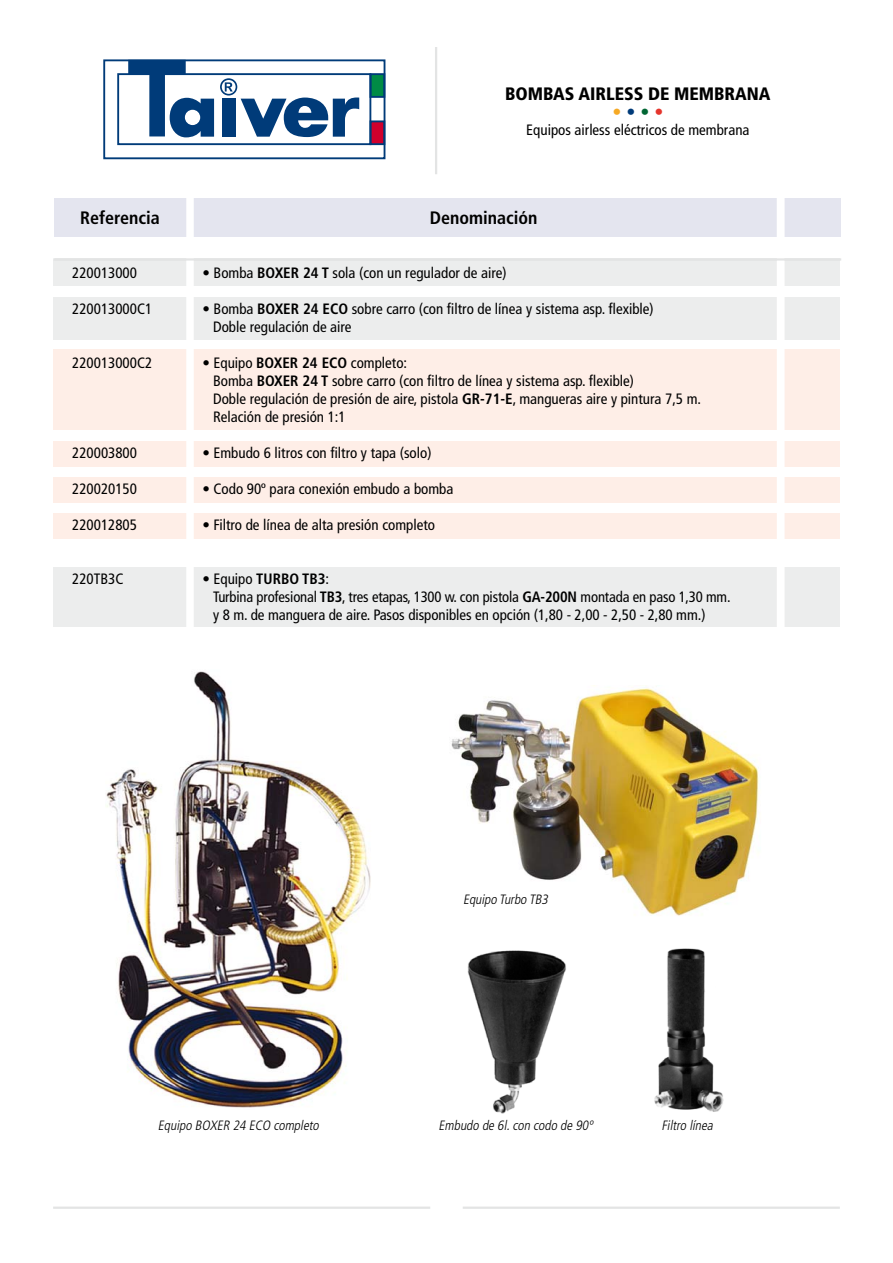
<style>
.page{position:relative;width:893px;height:1263px;background:#fff}
.page>*{position:absolute;margin:0;border:0;box-sizing:border-box;transform-origin:0 0}
.t1{font:900 condensed 18px "Frutiger";color:#000}
.t2{font:700 condensed 18px "Frutiger";color:#000}
.t3{font:700 18px "Frutiger";color:#f6a924}
.t4{font:condensed 15px/18px "Frutiger";color:#000}
.t5{font:italic 300 condensed 13.5px "Frutiger";color:#000}
.s1{color:#003b79}
.s2{color:#063}
.s3{color:#e5352c}
.s4{font-weight:700}
</style>
<div class="page">
<div style="left:53px;top:349px;width:787px;height:81px;background:#feeee7"></div>
<div style="left:53px;top:261px;width:787px;height:25px;background:#eceded"></div>
<div style="left:53px;top:568px;width:787px;height:59px;background:#eceded"></div>
<div style="left:53px;top:297px;width:787px;height:42px;background:#eceded"></div>
<div style="left:53px;top:441px;width:787px;height:26px;background:#feeee7"></div>
<div style="left:53px;top:477px;width:787px;height:26px;background:#feeee7"></div>
<div style="left:53px;top:514px;width:787px;height:25px;background:#feeee7"></div>
<hr style="left:463px;top:1207px;width:377px;height:2px;background:#e3e4e4">
<hr style="left:53px;top:1207px;width:377px;height:2px;background:#e3e4e4">
<img style="left:106px;top:671px;width:265px;height:437px">
<img style="left:654px;top:948px;width:70px;height:164px">
<img style="left:467px;top:950px;width:99px;height:164px">
<img style="left:451px;top:688px;width:308px;height:228px">
<div style="left:54px;top:199px;width:787px;height:38px;background:#e4e5ef"></div>
<hr style="left:435px;top:47px;width:2px;height:127px;background:#e3e4e4">
<svg style="left:128px;top:62px;width:86px;height:75px"></svg>
<svg style="left:220px;top:78px;width:139px;height:59px"></svg>
<div style="left:370px;top:74px;width:14px;height:23px;background:#008b45"></div>
<div style="left:369px;top:73px;width:16px;height:25px;border:2px solid #003b79"></div>
<div style="left:370px;top:121px;width:14px;height:23px;background:#d0002c"></div>
<div style="left:369px;top:120px;width:16px;height:25px;border:2px solid #003b79"></div>
<div style="left:103px;top:59px;width:282px;height:100px;border:2px solid #003b79"></div>
<div style="left:117px;top:73px;width:254px;height:72px;border:2px solid #003b79"></div>
<div style="left:186px;top:194px;width:8px;height:450px;background:#fff"></div>
<div style="left:777px;top:194px;width:7px;height:450px;background:#fff"></div>
<hr style="left:53px;top:258px;width:787px;height:3px;background:#e3e4e4">
<p class="t1" style="left:505px;top:87px;width:267px">BOMBAS AIRLESS DE MEMBRANA</p>
<p class="t3" style="left:612px;top:105px;width:53px">•<span class="s1">•</span><span class="s2">•</span><span class="s3">•</span></p>
<p class="t4" style="left:526px;top:122px;width:225px">Equipos airless eléctricos de membrana</p>
<p class="t2" style="left:80px;top:211px;width:81px">Referencia</p>
<p class="t2" style="left:430px;top:211px;width:109px">Denominación</p>
<p class="t4" style="left:72px;top:265px;width:66px">220013000</p>
<p class="t4" style="left:202px;top:265px;width:306px">• Bomba <span class="s4">BOXER 24 T</span> sola (con un regulador de aire)</p>
<p class="t4" style="left:72px;top:301px;width:82px">220013000C1</p>
<p class="t4" style="left:202px;top:301px;width:453px">• Bomba <span class="s4">BOXER 24 ECO</span> sobre carro (con filtro de línea y sistema asp. flexible)</p>
<p class="t4" style="left:72px;top:355px;width:82px">220013000C2</p>
<p class="t4" style="left:72px;top:445px;width:66px">220003800</p>
<p class="t4" style="left:72px;top:481px;width:66px">220020150</p>
<p class="t4" style="left:72px;top:517px;width:66px">220012805</p>
<p class="t4" style="left:72px;top:571px;width:53px">220TB3C</p>
<p class="t4" style="left:213px;top:319px;width:140px">Doble regulación de aire</p>
<p class="t4" style="left:213px;top:355px;width:490px;text-indent:-11px">• Equipo <span class="s4">BOXER 24 ECO</span> completo:<br>Bomba <span class="s4">BOXER 24 T</span> sobre carro (con filtro de línea y sistema asp. flexible)<br>Doble regulación de presión de aire, pistola <span class="s4">GR-71-E</span>, mangueras aire y pintura 7,5 m.<br>Relación de presión 1:1</p>
<p class="t4" style="left:202px;top:445px;width:231px">• Embudo 6 litros con filtro y tapa (solo)</p>
<p class="t4" style="left:202px;top:481px;width:252px">• Codo 90º para conexión embudo a bomba</p>
<p class="t4" style="left:202px;top:517px;width:234px">• Filtro de línea de alta presión completo</p>
<p class="t4" style="left:213px;top:571px;width:519px;text-indent:-11px">• Equipo <span class="s4">TURBO TB3</span>:<br>Turbina profesional <span class="s4">TB3</span>, tres etapas, 1300 w. con pistola <span class="s4">GA-200N</span> montada en paso 1,30 mm. y 8 m. de manguera de aire. Pasos disponibles en opción (1,80 - 2,00 - 2,50 - 2,80 mm.)</p>
<p class="t5" style="left:463px;top:894px;width:89px">Equipo Turbo TB3</p>
<p class="t5" style="left:158px;top:1120px;width:165px">Equipo BOXER 24 ECO completo</p>
<p class="t5" style="left:438px;top:1120px;width:158px">Embudo de 6l.con codo de 90º</p>
<p class="t5" style="left:661px;top:1120px;width:55px">Filtro línea</p>
</div>
